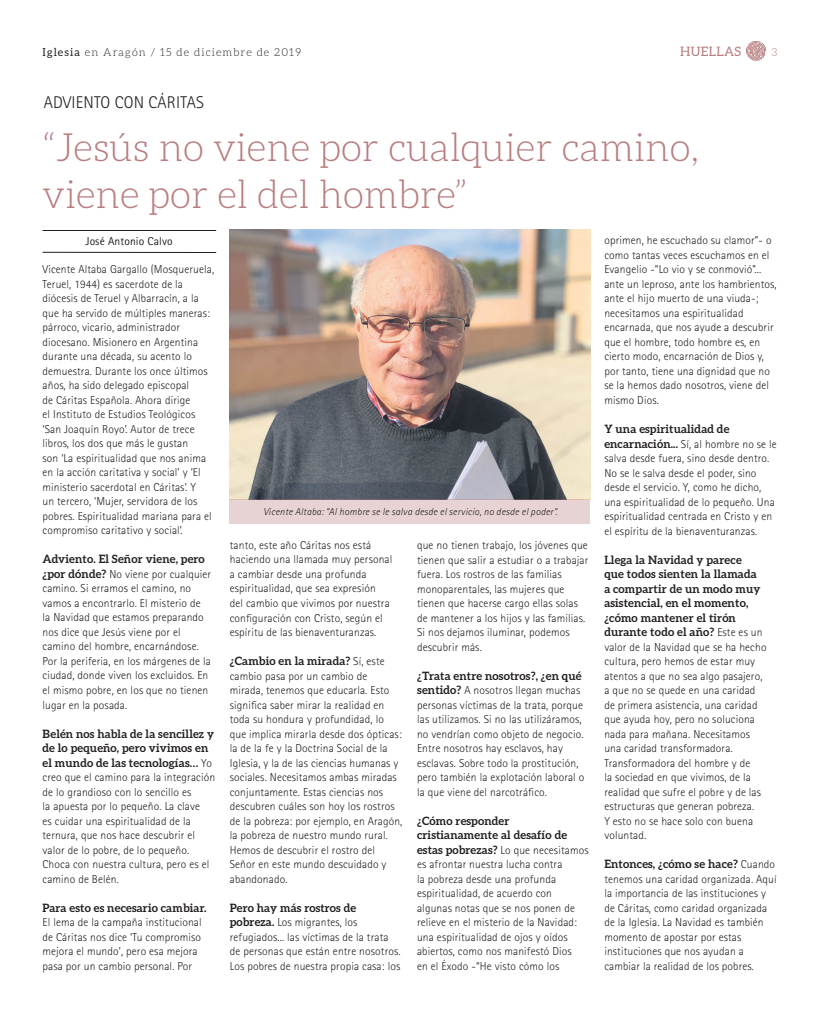
<style>
.page{position:relative;width:820px;height:1021px;background:#fff}
.page>*{position:absolute;margin:0;border:0;box-sizing:border-box;transform-origin:0 0}
.t1{font:300 39px/46.8px "Aleo";color:#b87d7f}
.t2{font:300 17px "Rotis Sans Serif";letter-spacing:.01em;color:#231f20}
.t3{font:13px "Aleo";letter-spacing:.025em;color:#b87d7f}
.t4{font:300 11.5px/14.5px "Rotis Sans Serif";letter-spacing:.01em;color:#231f20}
.t5{font:700 11.5px/14.5px "Aleo";letter-spacing:.01em;color:#231f20}
.t6{font:11.5px "Rotis Sans Serif";letter-spacing:.01em;color:#231f20}
.t7{font:300 11px "Aleo";letter-spacing:.1em;color:#231f20}
.t8{font:300 11px "Aleo";color:#b87d7f}
.t9{font:italic 300 10px "Rotis Sans Serif";letter-spacing:.025em;color:#231f20}
.s1{font-weight:400}
.s2{font-family:"Aleo";font-weight:700}
.s3{font-family:"Rotis Sans Serif";font-weight:300}
</style>
<div class="page">
<svg style="left:746px;top:41px;width:19px;height:20px"></svg>
<hr style="left:43px;top:230px;width:173px;height:1px;background:#231f20">
<hr style="left:43px;top:252px;width:173px;height:1px;background:#231f20">
<img style="left:230px;top:230px;width:360px;height:269px">
<div style="left:230px;top:499px;width:360px;height:25px;background:#e7d3d3"></div>
<p class="t7" style="left:43px;top:46px;width:260px"><span class="s1">Iglesia</span> en Aragón / 15 de diciembre de 2019</p>
<p class="t3" style="left:680px;top:44px;width:63px">HUELLAS</p>
<p class="t8" style="left:771px;top:46px;width:7px">3</p>
<h2 class="t2" style="left:44px;top:92px;width:162px">ADVIENTO CON CÁRITAS</h2>
<h1 class="t1" style="left:43px;top:124px;width:658px">“Jesús no viene por cualquier camino, viene por el del hombre”</h1>
<p class="t6" style="left:85px;top:234px;width:89px">José Antonio Calvo</p>
<p class="t4" style="left:604px;top:233px;width:174px">oprimen, he escuchado su clamor”- o como tantas veces escuchamos en el Evangelio -“Lo vio y se conmovió”... ante un leproso, ante los hambrientos, ante el hijo muerto de una viuda-; necesitamos una espiritualidad encarnada, que nos ayude a descubrir que el hombre, todo hombre es, en cierto modo, encarnación de Dios y, por tanto, tiene una dignidad que no se la hemos dado nosotros, viene del mismo Dios.</p>
<p class="t5" style="left:604px;top:421px;width:126px">Y una espiritualidad de</p>
<p class="t4" style="left:604px;top:436px;width:174px"><span class="s2">encarnación...</span> Sí, al hombre no se le salva desde fuera, sino desde dentro.<br>No se le salva desde el poder, sino desde el servicio. Y, como he dicho, una espiritualidad de lo pequeño. Una espiritualidad centrada en Cristo y en el espíritu de la bienaventuranzas.</p>
<p class="t5" style="left:604px;top:552px;width:160px">Llega la Navidad y parece que todos sienten la llamada a compartir de un modo muy asistencial, en el momento, ¿cómo mantener el tirón durante todo el año? <span class="s3">Este es un</span></p>
<p class="t4" style="left:604px;top:639px;width:164px">valor de la Navidad que se ha hecho cultura, pero hemos de estar muy atentos a que no sea algo pasajero, a que no se quede en una caridad de primera asistencia, una caridad que ayuda hoy, pero no soluciona nada para mañana. Necesitamos una caridad transformadora.<br>Transformadora del hombre y de<br>la sociedad en que vivimos, de la realidad que sufre el pobre y de las estructuras que generan pobreza.<br>Y esto no se hace solo con buena voluntad.</p>
<p class="t5" style="left:604px;top:856px;width:172px">Entonces, ¿cómo se hace? <span class="s3">Cuando</span></p>
<p class="t4" style="left:604px;top:871px;width:174px">tenemos una caridad organizada. Aquí la importancia de las instituciones y de Cáritas, como caridad organizada de la Iglesia. La Navidad es también momento de apostar por estas instituciones que nos ayudan a cambiar la realidad de los pobres.</p>
<p class="t4" style="left:43px;top:262px;width:173px">Vicente Altaba Gargallo (Mosqueruela, Teruel, 1944) es sacerdote de la diócesis de Teruel y Albarracín, a la que ha servido de múltiples maneras: párroco, vicario, administrador diocesano. Misionero en Argentina durante una década, su acento lo demuestra. Durante los once últimos años, ha sido delegado episcopal<br>de Cáritas Española. Ahora dirige<br>el Instituto de Estudios Teológicos ‘San Joaquín Royo’. Autor de trece libros, los dos que más le gustan<br>son ‘La espiritualidad que nos anima en la acción caritativa y social’ y ‘El ministerio sacerdotal en Cáritas’. Y<br>un tercero, ‘Mujer, servidora de los pobres. Espiritualidad mariana para el compromiso caritativo y social’.</p>
<p class="t5" style="left:43px;top:552px;width:164px">Adviento. El Señor viene, pero</p>
<p class="t4" style="left:43px;top:567px;width:170px"><span class="s2">¿por dónde?</span> No viene por cualquier camino. Si erramos el camino, no vamos a encontrarlo. El misterio de la Navidad que estamos preparando nos dice que Jesús viene por el camino del hombre, encarnándose.<br>Por la periferia, en los márgenes de la ciudad, donde viven los excluidos. En el mismo pobre, en los que no tienen lugar en la posada.</p>
<p class="t5" style="left:43px;top:726px;width:173px">Belén nos habla de la sencillez y de lo pequeño, pero vivimos en el mundo de las tecnologías… <span class="s3">Yo</span></p>
<p class="t4" style="left:43px;top:770px;width:174px">creo que el camino para la integración de lo grandioso con lo sencillo es<br>la apuesta por lo pequeño. La clave<br>es cuidar una espiritualidad de la ternura, que nos hace descubrir el valor de lo pobre, de lo pequeño.<br>Choca con nuestra cultura, pero es el camino de Belén.</p>
<p class="t5" style="left:43px;top:900px;width:165px">Para esto es necesario cambiar.</p>
<p class="t4" style="left:43px;top:915px;width:161px">El lema de la campaña institucional de Cáritas nos dice ‘Tu compromiso mejora el mundo’, pero esa mejora pasa por un cambio personal. Por</p>
<p class="t9" style="left:263px;top:506px;width:295px">Vicente Altaba: “Al hombre se le salva desde el servicio, no desde el poder”.</p>
<p class="t4" style="left:230px;top:538px;width:164px">tanto, este año Cáritas nos está haciendo una llamada muy personal a cambiar desde una profunda espiritualidad, que sea expresión<br>del cambio que vivimos por nuestra configuración con Cristo, según el espíritu de las bienaventuranzas.</p>
<p class="t5" style="left:230px;top:653px;width:156px">¿Cambio en la mirada? <span class="s3">Sí, este</span></p>
<p class="t4" style="left:230px;top:668px;width:174px">cambio pasa por un cambio de mirada, tenemos que educarla. Esto significa saber mirar la realidad en toda su hondura y profundidad, lo que implica mirarla desde dos ópticas: la de la fe y la Doctrina Social de la Iglesia, y la de las ciencias humanas y sociales. Necesitamos ambas miradas conjuntamente. Estas ciencias nos descubren cuáles son hoy los rostros de la pobreza: por ejemplo, en Aragón, la pobreza de nuestro mundo rural.<br>Hemos de descubrir el rostro del Señor en este mundo descuidado y abandonado.</p>
<p class="t5" style="left:230px;top:900px;width:128px">Pero hay más rostros de</p>
<p class="t4" style="left:230px;top:915px;width:172px"><span class="s2">pobreza.</span> Los migrantes, los refugiados... las víctimas de la trata de personas que están entre nosotros.<br>Los pobres de nuestra propia casa: los</p>
<p class="t4" style="left:417px;top:538px;width:173px">que no tienen trabajo, los jóvenes que tienen que salir a estudiar o a trabajar fuera. Los rostros de las familias monoparentales, las mujeres que tienen que hacerse cargo ellas solas de mantener a los hijos y las familias.<br>Si nos dejamos iluminar, podemos descubrir más.</p>
<p class="t5" style="left:417px;top:668px;width:166px">¿Trata entre nosotros?, ¿en qué</p>
<p class="t4" style="left:417px;top:683px;width:169px"><span class="s2">sentido?</span> A nosotros llegan muchas personas víctimas de la trata, porque las utilizamos. Si no las utilizáramos, no vendrían como objeto de negocio.<br>Entre nosotros hay esclavos, hay esclavas. Sobre todo la prostitución, pero también la explotación laboral o la que viene del narcotráfico.</p>
<p class="t5" style="left:417px;top:813px;width:152px">¿Cómo responder cristianamente al desafío de</p>
<p class="t4" style="left:417px;top:842px;width:173px"><span class="s2">estas pobrezas?</span> Lo que necesitamos es afrontar nuestra lucha contra<br>la pobreza desde una profunda espiritualidad, de acuerdo con algunas notas que se nos ponen de relieve en el misterio de la Navidad: una espiritualidad de ojos y oídos abiertos, como nos manifestó Dios<br>en el Éxodo -“He visto cómo los</p>
</div>
